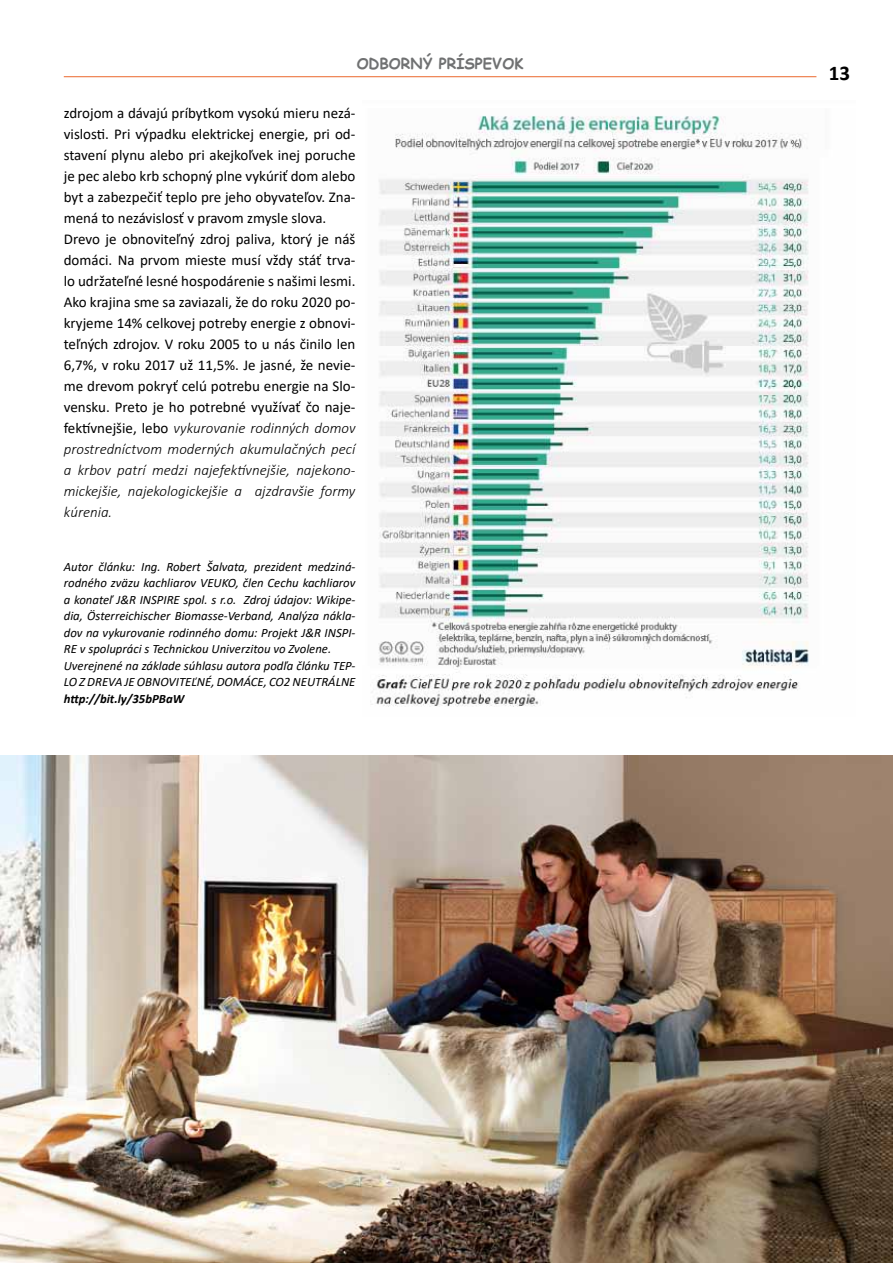
<style>
.page{position:relative;width:893px;height:1263px;background:#fff}
.page>*{position:absolute;margin:0;border:0;box-sizing:border-box;transform-origin:0 0}
.t1{font:700 21px "Calibri";color:#000}
.t2{font:15px/21px "Calibri";color:#000}
.t3{font:700 15px "Comic Sans MS";color:#707172}
.t4{font:italic 12.75px/16.5px "Calibri";color:#000}
.t5{font:italic 700 12.75px "Calibri";color:#000}
.s1{font-weight:300;font-style:italic}
</style>
<div class="page">
<hr style="left:64px;top:76px;width:752px;height:1px;background:#ed7944">
<img style="left:370px;top:115px;width:439px;height:592px">
<img style="left:0;top:755px;width:893px;height:508px">
<p class="t3" style="left:357px;top:52px;width:168px">ODBORNÝ PRÍSPEVOK</p>
<p class="t2" style="left:64px;top:102px;width:293px">zdrojom a dávajú príbytkom vysokú mieru nezá&shy;vislosti. Pri výpadku elektrickej energie, pri od&shy;stavení plynu alebo pri akejkoľvek inej poruche je pec alebo krb schopný plne vykúriť dom alebo byt a zabezpečiť teplo pre jeho obyvateľov. Zna&shy;mená to nezávislosť v pravom zmysle slova.<br>Drevo je obnoviteľný zdroj paliva, ktorý je náš domáci. Na prvom mieste musí vždy stáť trva&shy;lo udržateľné lesné hospodárenie s našimi lesmi.<br>Ako krajina sme sa zaviazali, že do roku 2020 po&shy;kryjeme 14% celkovej potreby energie z obnovi&shy;teľných zdrojov. V roku 2005 to u nás činilo len 6,7%, v roku 2017 už 11,5%. Je jasné, že nevie&shy;me drevom pokryť celú potrebu energie na Slo&shy;vensku. Preto je ho potrebné využívať čo naje&shy;fektívnejšie, lebo <span class="s1">vykurovanie rodinných domov prostredníctvom moderných akumulačných pecí a krbov patrí medzi najefektívnejšie, najekono&shy;mickejšie, najekologickejšie a ajzdravšie formy kúrenia.</span></p>
<p class="t4" style="left:64px;top:558px;width:293px">Autor článku: Ing. Robert Šalvata, prezident medziná&shy;rodného zväzu kachliarov VEUKO, člen Cechu kachliarov a konateľ J&amp;R INSPIRE spol. s r.o. Zdroj údajov: Wikipe&shy;dia, Österreichischer Biomasse-Verband, Analýza nákla&shy;dov na vykurovanie rodinného domu: Projekt J&amp;R INSPI-RE v spolupráci s Technickou Univerzitou vo Zvolene.<br>Uverejnené na základe súhlasu autora podľa článku TEP-LO Z DREVA JE OBNOVITEĽNÉ, DOMÁCE, CO2 NEUTRÁLNE</p>
<p class="t5" style="left:64px;top:689px;width:122px">http://bit.ly/35bPBaW</p>
<h1 class="t1" style="left:829px;top:58px;width:23px">13</h1>
</div>
